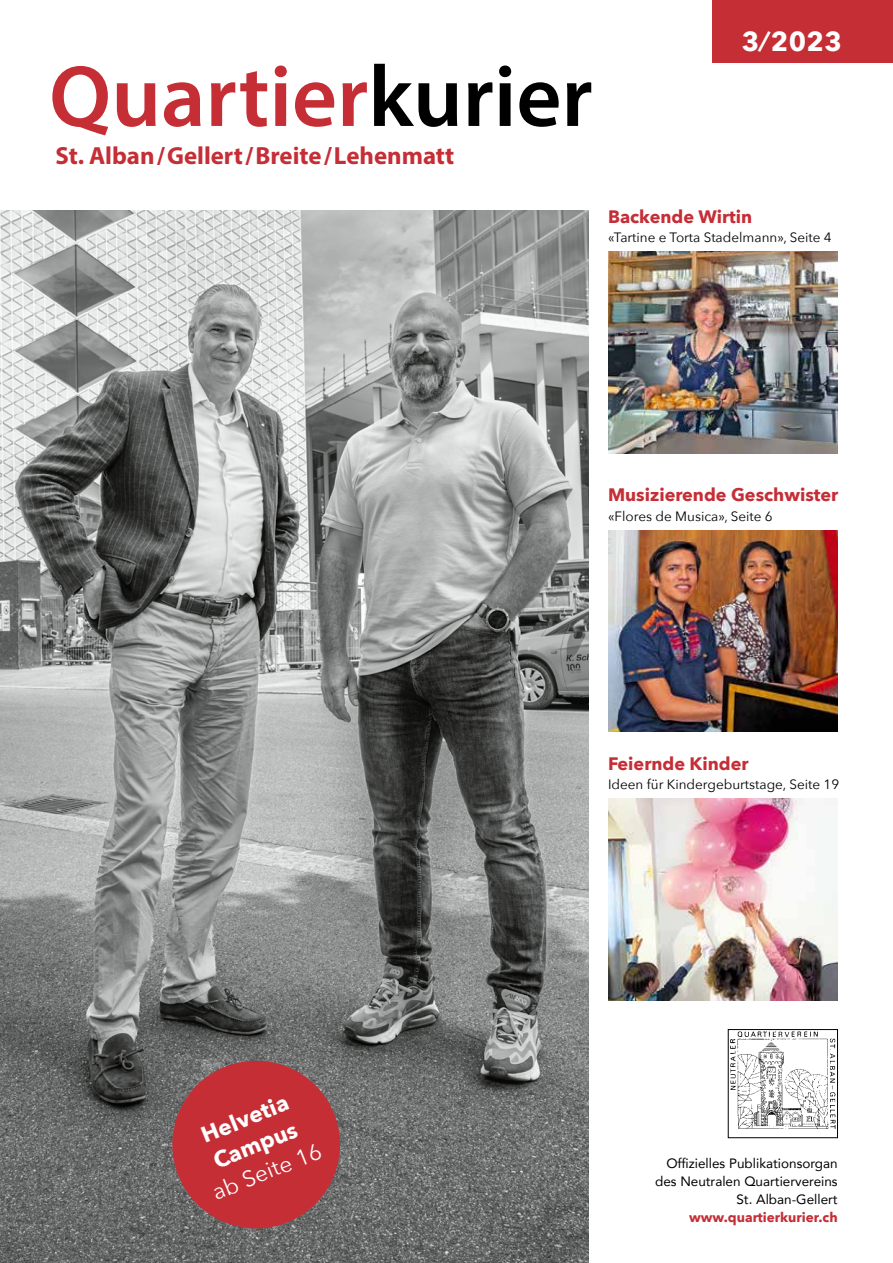
<style>
.page{position:relative;width:893px;height:1263px;background:#fff}
.page>*{position:absolute;margin:0;border:0;box-sizing:border-box;transform-origin:0 0}
.t1{font:600 87.6px "Myriad Pro";color:#c62e36}
.t2{font:700 27px "Avenir Next";color:#fff}
.t3{font:700 24.75px "Myriad Pro";color:#c62e36}
.t4{font:700 22.5px/28.5px "Avenir Next";color:#fff}
.t5{font:22.5px "Avenir Next";color:#fff}
.t6{font:700 18px "Avenir Next";color:#c62e36}
.t7{font:13.5px "Avenir Next";color:#000}
.t8{font:13.5px/18px "Avenir";color:#000;text-align:right}
.t9{font:700 13.5px "Avenir Next";color:#c62e36}
.s1{color:#000}
</style>
<div class="page">
<img style="left:0;top:211px;width:588px;height:1052px">
<svg style="left:161px;top:1049px;width:190px;height:190px;background:#a3474b"></svg>
<div style="left:713px;top:0;width:180px;height:62px;background:#c62e36"></div>
<img style="left:730px;top:1031px;width:106px;height:98px">
<div style="left:728px;top:1029px;width:110px;height:109px;border:1px solid #000"></div>
<img style="left:608px;top:252px;width:230px;height:201px">
<img style="left:608px;top:530px;width:230px;height:202px">
<img style="left:608px;top:799px;width:230px;height:201px">
<h1 class="t1" style="left:49px;top:41px;width:545px">Quartier<span class="s1">kurier</span></h1>
<h3 class="t3" style="left:56px;top:140px;width:400px">St. Alban / Gellert / Breite / Lehenmatt</h3>
<h2 class="t2" style="left:742px;top:18px;width:102px">3 ⁄ 2023</h2>
<h3 class="t6" style="left:608px;top:201px;width:146px">Backende Wirtin</h3>
<p class="t7" style="left:608px;top:226px;width:225px">«Tartine e Torta Stadelmann», Seite 4</p>
<h3 class="t6" style="left:608px;top:479px;width:232px">Musizierende Geschwister</h3>
<p class="t7" style="left:608px;top:504px;width:166px">«Flores de Musica», Seite 6</p>
<h3 class="t6" style="left:608px;top:748px;width:142px">Feiernde Kinder</h3>
<p class="t7" style="left:608px;top:773px;width:233px">Ideen für Kindergeburtstage, Seite 19</p>
<h3 class="t4" style="left:197px;top:1122px;width:94px;rotate:-22deg">Helvetia<br>Campus</h3>
<h3 class="t5" style="left:206px;top:1175px;width:118px;rotate:-22deg">ab Seite 16</h3>
<p class="t8" style="left:655px;top:1153px;width:184px">Offizielles Publikationsorgan des Neutralen Quartiervereins<br>St. Alban-Gellert</p>
<p class="t9" style="left:689px;top:1205px;width:150px">www.quartierkurier.ch</p>
</div>
